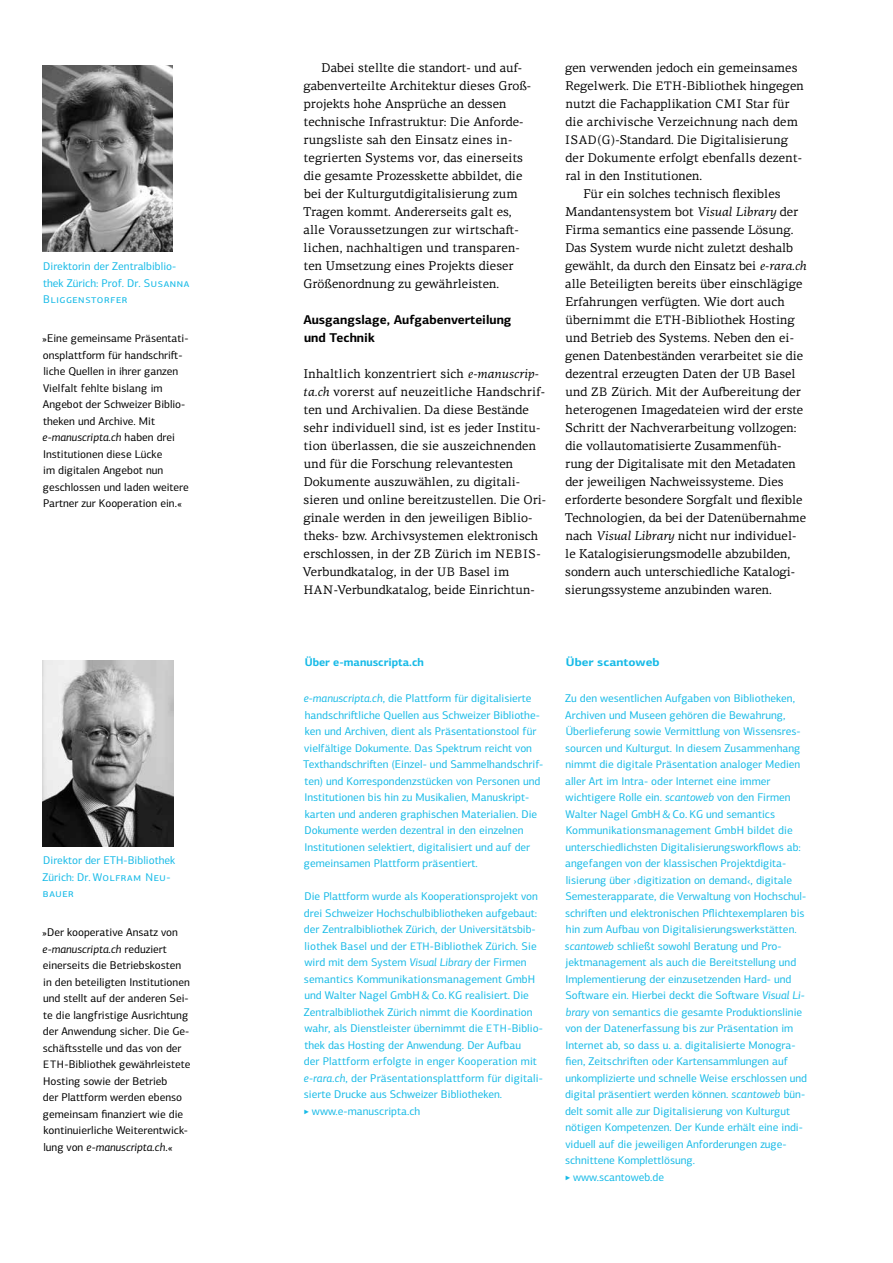
<style>
.page{position:relative;width:893px;height:1263px;background:#fff}
.page>*{position:absolute;margin:0;border:0;box-sizing:border-box;transform-origin:0 0}
.t1{font:12.75px/18px "PF Centro Serif Pro";color:#000}
.t2{font:700 12.75px/18px "PF Centro Sans Pro";color:#000}
.t3{font:11.25px/16.5px "PF Centro Sans Pro";color:#16bae7}
.t4{font:11.25px/16.5px "PF Centro Sans Pro";color:#000}
.t5{font:11.25px/16.5px "PF Centro Sans Pro";letter-spacing:.06em;color:#16bae7}
.t6{font:700 11.25px "PF Centro Sans Pro";color:#16bae7}
.t7{font:700 11.25px "PF Centro Sans Pro";color:#16bae7;scale:1.1 1}
.s1{font-style:italic}
.s2{font-size:10.8px}
.s3{font-size:12.3px}
</style>
<div class="page">
<img style="left:43px;top:66px;width:130px;height:186px">
<img style="left:43px;top:660px;width:130px;height:186px">
<p class="t5" style="left:43px;top:258px;width:148px">Direktorin der Zentralbiblio&shy;thek Zürich: Prof. Dr. Susanna<br>Bliggenstorfer</p>
<p class="t4" style="left:42px;top:330px;width:148px">»Eine gemeinsame Präsentati&shy;onsplattform für handschrift&shy;liche Quellen in ihrer ganzen<br>Vielfalt fehlte bislang im<br>Angebot der Schweizer Biblio&shy;theken und Archive. Mit <span class="s1">e-manuscripta.ch</span> haben drei<br>Institutionen diese Lücke<br>im digitalen Angebot nun geschlossen und laden weitere<br>Partner zur Kooperation ein.«</p>
<p class="t3" style="left:43px;top:852px;width:134px">Direktor der ETH-Bibliothek<br>Zürich: Dr. Wolfram Neu&shy;bauer</p>
<p class="t4" style="left:42px;top:924px;width:150px">»Der kooperative Ansatz von <span class="s1">e-manuscripta.ch</span> reduziert einerseits die Betriebskosten in den beteiligten Institutionen und stellt auf der anderen Sei&shy;te die langfristige Ausrichtung der Anwendung sicher. Die Ge&shy;schäftsstelle und das von der<br><span class="s2">ETH</span>-Bibliothek gewährleistete<br>Hosting sowie der Betrieb<br>der Plattform werden ebenso gemeinsam finanziert wie die kontinuierliche Weiterentwick&shy;lung von <span class="s1">e-manuscripta.ch</span>.«</p>
<p class="t1" style="left:303px;top:59px;width:229px;text-indent:18px">Dabei stellte die standort- und auf&shy;gabenverteilte Architektur dieses Groß‑ projekts hohe Ansprüche an dessen technische Infrastruktur: Die Anforde&shy;rungsliste sah den Einsatz eines in‑ tegrierten Systems vor, das einerseits die gesamte Prozesskette abbildet, die bei der Kulturgutdigitalisierung zum Tragen kommt. Andererseits galt es, alle Voraussetzungen zur wirtschaft‑ lichen, nachhaltigen und transparen‑ ten Umsetzung eines Projekts dieser Größenordnung zu gewährleisten.</p>
<p class="t2" style="left:303px;top:311px;width:210px">Ausgangslage, Aufgabenverteilung und Technik</p>
<p class="t1" style="left:303px;top:365px;width:245px">Inhaltlich konzentriert sich <span class="s1">e-manuscrip&shy;ta.ch</span> vorerst auf neuzeitliche Handschrif‑ ten und Archivalien. Da diese Bestände sehr individuell sind, ist es jeder Institu‑ tion überlassen, die sie auszeichnenden und für die Forschung relevantesten Dokumente auszuwählen, zu digitali‑ sieren und online bereitzustellen. Die Ori‑ ginale werden in den jeweiligen Biblio‑ theks- bzw. Archivsystemen elektronisch erschlossen, in der <span class="s3">ZB</span> Zürich im <span class="s3">NEBIS</span>-Verbundkatalog, in der <span class="s3">UB</span> Basel im <span class="s3">HAN</span>-Verbundkatalog, beide Einrichtun‑</p>
<p class="t1" style="left:565px;top:59px;width:234px">gen verwenden jedoch ein gemeinsames</p>
<p class="t1" style="left:565px;top:77px;width:240px">Regelwerk. Die <span class="s3">ETH</span>-Bibliothek hingegen</p>
<p class="t1" style="left:566px;top:95px;width:225px">nutzt die Fachapplikation <span class="s3">CMI</span> Star für</p>
<p class="t1" style="left:565px;top:113px;width:234px">die archivische Verzeichnung nach dem</p>
<p class="t1" style="left:565px;top:131px;width:224px"><span class="s3">ISAD(G)</span>-Standard. Die Digitalisierung</p>
<p class="t1" style="left:565px;top:149px;width:238px">der Dokumente erfolgt ebenfalls dezent‑</p>
<p class="t1" style="left:565px;top:167px;width:139px">ral in den Institutionen.</p>
<p class="t1" style="left:583px;top:185px;width:199px">Für ein solches technisch flexibles</p>
<p class="t1" style="left:565px;top:203px;width:235px">Mandantensystem bot <span class="s1">Visual Library</span> der</p>
<p class="t1" style="left:565px;top:221px;width:230px">Firma semantics eine passende Lösung.</p>
<p class="t1" style="left:565px;top:239px;width:229px">Das System wurde nicht zuletzt deshalb</p>
<p class="t1" style="left:565px;top:257px;width:243px">gewählt, da durch den Einsatz bei <span class="s1">e-rara.ch</span></p>
<p class="t1" style="left:565px;top:275px;width:239px">alle Beteiligten bereits über einschlägige</p>
<p class="t1" style="left:565px;top:293px;width:221px">Erfahrungen verfügten. Wie dort auch</p>
<p class="t1" style="left:565px;top:311px;width:231px">übernimmt die <span class="s3">ETH</span>-Bibliothek Hosting</p>
<p class="t1" style="left:565px;top:329px;width:230px">und Betrieb des Systems. Neben den ei‑</p>
<p class="t1" style="left:565px;top:347px;width:240px">genen Datenbeständen verarbeitet sie die</p>
<p class="t1" style="left:565px;top:365px;width:232px">dezentral erzeugten Daten der <span class="s3">UB</span> Basel</p>
<p class="t1" style="left:565px;top:383px;width:237px">und <span class="s3">ZB</span> Zürich. Mit der Aufbereitung der</p>
<p class="t1" style="left:566px;top:401px;width:239px">heterogenen Imagedateien wird der erste</p>
<p class="t1" style="left:566px;top:419px;width:233px">Schritt der Nachverarbeitung vollzogen:</p>
<p class="t1" style="left:565px;top:437px;width:218px">die vollautomatisierte Zusammenfüh‑</p>
<p class="t1" style="left:565px;top:455px;width:232px">rung der Digitalisate mit den Metadaten</p>
<p class="t1" style="left:565px;top:473px;width:220px">der jeweiligen Nachweissysteme. Dies</p>
<p class="t1" style="left:565px;top:491px;width:239px">erforderte besondere Sorgfalt und flexible</p>
<p class="t1" style="left:565px;top:509px;width:242px">Technologien, da bei der Datenübernahme</p>
<p class="t1" style="left:566px;top:527px;width:232px">nach <span class="s1">Visual Library</span> nicht nur individuel‑</p>
<p class="t1" style="left:565px;top:545px;width:227px">le Katalogisierungsmodelle abzubilden,</p>
<p class="t1" style="left:565px;top:563px;width:231px">sondern auch unterschiedliche Katalogi‑</p>
<p class="t1" style="left:565px;top:581px;width:208px">sierungssysteme anzubinden waren.</p>
<p class="t6" style="left:305px;top:655px;width:121px">Über e-manuscripta.ch</p>
<p class="t3" style="left:303px;top:690px;width:242px"><span class="s1">e-manuscripta.ch</span>, die Plattform für digitalisierte handschriftliche Quellen aus Schweizer Bibliothe&shy;ken und Archiven, dient als Präsentationstool für vielfältige Dokumente. Das Spektrum reicht von Texthandschriften (Einzel- und Sammelhandschrif&shy;ten) und Korrespondenzstücken von Personen und Institutionen bis hin zu Musikalien, Manuskript&shy;karten und anderen graphischen Materialien. Die Dokumente werden dezentral in den einzelnen Institutionen selektiert, digitalisiert und auf der gemeinsamen Plattform präsentiert.</p>
<p class="t3" style="left:304px;top:888px;width:241px">Die Plattform wurde als Kooperationsprojekt von drei Schweizer Hochschulbibliotheken aufgebaut: der Zentralbibliothek Zürich, der Universitätsbib&shy;liothek Basel und der <span class="s2">ETH</span>-Bibliothek Zürich. Sie wird mit dem System <span class="s1">Visual Library</span> der Firmen semantics Kommunikationsmanagement GmbH und Walter Nagel GmbH &amp; Co. KG realisiert. Die Zentralbibliothek Zürich nimmt die Koordination wahr, als Dienstleister übernimmt die <span class="s2">ETH</span>-Biblio&shy;thek das Hosting der Anwendung. Der Aufbau<br>der Plattform erfolgte in enger Kooperation mit <span class="s1">e-rara.ch</span>, der Präsentationsplattform für digitali&shy;sierte Drucke aus Schweizer Bibliotheken.<br>‣ www.e-manuscripta.ch</p>
<p class="t7" style="left:566px;top:655px;width:87px">Über scantoweb</p>
<p class="t3" style="left:565px;top:690px;width:244px">Zu den wesentlichen Aufgaben von Bibliotheken, Archiven und Museen gehören die Bewahrung, Überlieferung sowie Vermittlung von Wissensres&shy;sourcen und Kulturgut. In diesem Zusammenhang nimmt die digitale Präsentation analoger Medien aller Art im Intra- oder Internet eine immer wichtigere Rolle ein. <span class="s1">scantoweb</span> von den Firmen Walter Nagel GmbH &amp; Co. KG und semantics Kommunikationsmanagement GmbH bildet die unterschiedlichsten Digitalisierungsworkflows ab: angefangen von der klassischen Projektdigita&shy;lisierung über ›digitization on demand‹, digitale Semesterapparate, die Verwaltung von Hochschul&shy;schriften und elektronischen Pflichtexemplaren bis hin zum Aufbau von Digitalisierungswerkstätten. <span class="s1">scantoweb</span> schließt sowohl Beratung und Pro&shy;jektmanagement als auch die Bereitstellung und Implementierung der einzusetzenden Hard- und Software ein. Hierbei deckt die Software <span class="s1">Visual Li&shy;brary</span> von semantics die gesamte Produktionslinie von der Datenerfassung bis zur Präsentation im Internet ab, so dass u. a. digitalisierte Monogra&shy;fien, Zeitschriften oder Kartensammlungen auf unkomplizierte und schnelle Weise erschlossen und digital präsentiert werden können. <span class="s1">scantoweb</span> bün&shy;delt somit alle zur Digitalisierung von Kulturgut nötigen Kompetenzen. Der Kunde erhält eine indi&shy;viduell auf die jeweiligen Anforderungen zuge&shy;schnittene Komplettlösung.<br>‣ www.scantoweb.de</p>
</div>
